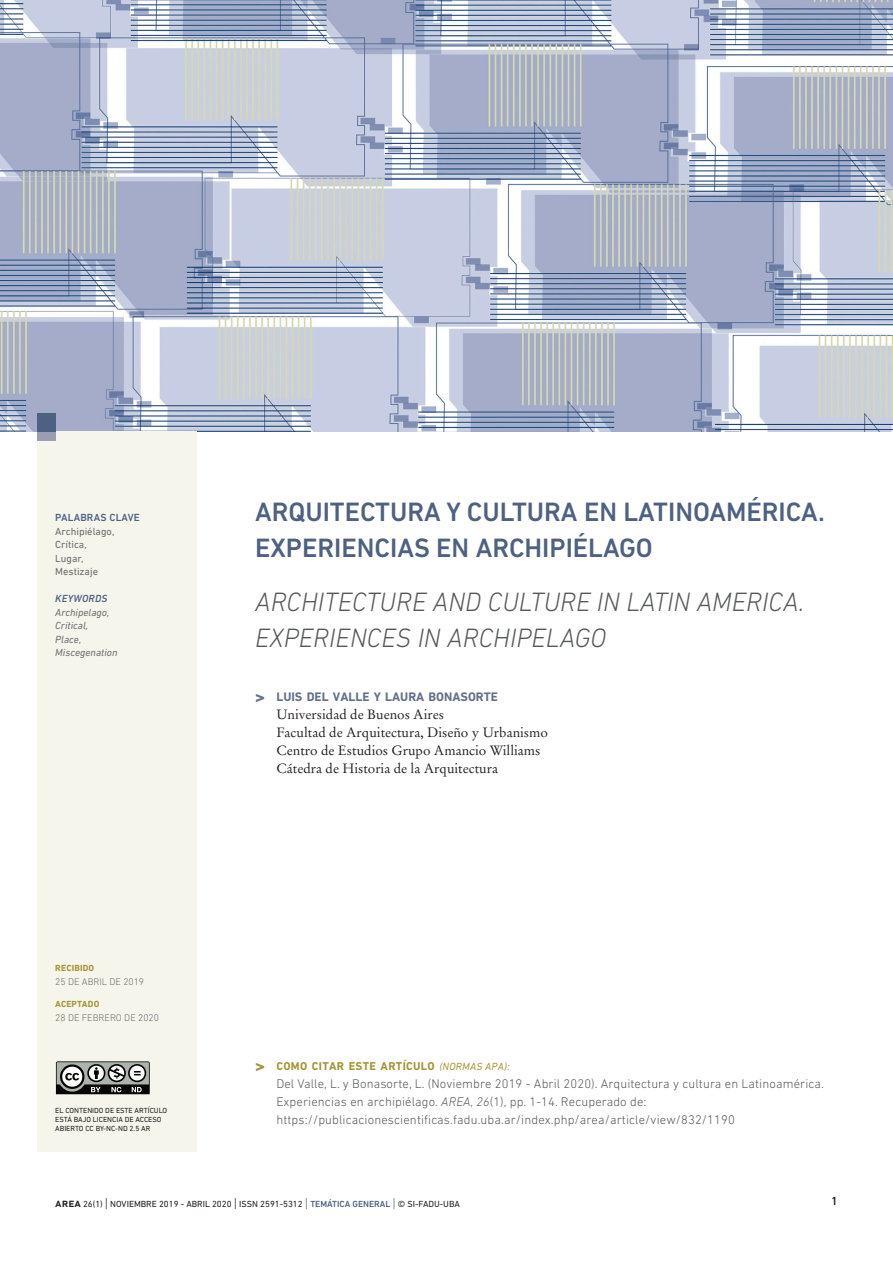
<style>
.page{position:relative;width:893px;height:1263px;background:#fff}
.page>*{position:absolute;margin:0;border:0;box-sizing:border-box;transform-origin:0 0}
._07__Titulo_Articulo{font:500 27px/36px "DIN Next LT Pro";color:#4d6182}
._08__Titulo_Articulo{font:italic 300 27px/36px "DIN Next LT Pro";color:#57585a}
._10__Filiacion{font:13.5px "Stempel Garamond LT Std";color:#231f20}
._12__Como_citar{font:300 12.75px/18px "DIN Next LT Pro";letter-spacing:.01em;color:#57585a}
._09__Autores{font:700 12.6px "DIN Next LT Pro";color:#64718e}
.t1{font:500 12px "DIN Next LT Pro";color:#231f20}
._11__Como_citar___Ac{font:700 11.55px "DIN Next LT Pro";letter-spacing:.03em;color:#a69435}
._04__Keywords_texto{font:italic 10.5px "DIN Next LT Pro";color:#6c6d70}
._02__Palabras_clave{font:10.5px "DIN Next LT Pro";color:#6c6d70}
._01__Palabras_Clave{font:500 10.5px "DIN Next LT Pro";letter-spacing:.02em;color:#4d6182}
._03__Keywords{font:italic 500 10.5px "DIN Next LT Pro";letter-spacing:.02em;color:#4d6182}
._06__Recibido___Acep{font:300 9.75px "DIN Next LT Pro";color:#6c6d70}
.t2{font:9px "DIN Next LT Pro";color:#231f20}
._05__Recibido_Acepta{font:700 9px "DIN Next LT Pro";letter-spacing:.02em;color:#a69435}
.t3{font:7.5px/9px "DIN Next LT Pro";color:#231f20}
.s1{font-size:18px}
.s2{font-weight:400;font-style:italic;font-size:10.5px}
.s3{font-style:italic}
.s4{font-weight:500;font-size:12px}
.s5{font-weight:300;font-size:13.5px}
.s6{font-weight:300;font-size:13.5px;color:#4d6182}
.s7{font-weight:500;color:#4d6182}
</style>
<div class="page">
<img style="left:0;top:0;width:893px;height:431px">
<div style="left:37px;top:431px;width:160px;height:720px;background:#f5f5ec"></div>
<div style="left:37px;top:431px;width:18px;height:9px;background:#9a9eb2"></div>
<div style="left:37px;top:413px;width:18px;height:18px;background:#4d6182"></div>
<svg style="left:56px;top:1061px;width:94px;height:33px;background:#777976"></svg>
<p class="_01__Palabras_Clave" style="left:55px;top:512px;width:86px">PALABRAS CLAVE</p>
<p class="_02__Palabras_clave" style="left:55px;top:525px;width:61px">Archipiélago,</p>
<p class="_02__Palabras_clave" style="left:55px;top:539px;width:33px">Crítica,</p>
<p class="_02__Palabras_clave" style="left:55px;top:552px;width:30px">Lugar,</p>
<p class="_02__Palabras_clave" style="left:55px;top:566px;width:44px">Mestizaje</p>
<p class="_03__Keywords" style="left:55px;top:593px;width:54px">KEYWORDS</p>
<p class="_04__Keywords_texto" style="left:55px;top:606px;width:56px">Archipelago,</p>
<p class="_04__Keywords_texto" style="left:55px;top:620px;width:34px">Critical,</p>
<p class="_04__Keywords_texto" style="left:55px;top:633px;width:28px">Place,</p>
<p class="_04__Keywords_texto" style="left:55px;top:647px;width:64px">Miscegenation</p>
<p class="_05__Recibido_Acepta" style="left:55px;top:963px;width:40px">RECIBIDO</p>
<p class="_06__Recibido___Acep" style="left:55px;top:976px;width:90px">25 DE ABRIL DE 2019</p>
<p class="_05__Recibido_Acepta" style="left:55px;top:999px;width:46px">ACEPTADO</p>
<p class="_06__Recibido___Acep" style="left:55px;top:1012px;width:105px">28 DE FEBRERO DE 2020</p>
<p class="t3" style="left:55px;top:1105px;width:113px">EL CONTENIDO DE ESTE ARTÍCULO<br>ESTÁ BAJO LICENCIA DE ACCESO<br>ABIERTO CC BY-NC-ND 2.5 AR</p>
<p class="_07__Titulo_Articulo" style="left:255px;top:494px;width:571px">ARQUITECTURA Y CULTURA EN LATINOAMÉRICA.<br>EXPERIENCIAS EN ARCHIPIÉLAGO</p>
<p class="_08__Titulo_Articulo" style="left:255px;top:584px;width:551px">ARCHITECTURE AND CULTURE IN LATIN AMERICA.<br>EXPERIENCES IN ARCHIPELAGO</p>
<p class="_09__Autores" style="left:255px;top:690px;width:244px"><span class="s1">&gt;</span> LUIS DEL VALLE Y LAURA BONASORTE</p>
<p class="_10__Filiacion" style="left:276px;top:707px;width:169px">Universidad de Buenos Aires</p>
<p class="_10__Filiacion" style="left:276px;top:725px;width:273px">Facultad de Arquitectura, Diseño y Urbanismo</p>
<p class="_10__Filiacion" style="left:276px;top:743px;width:265px">Centro de Estudios Grupo Amancio Williams</p>
<p class="_10__Filiacion" style="left:276px;top:761px;width:223px">Cátedra de Historia de la Arquitectura</p>
<p class="_11__Como_citar___Ac" style="left:255px;top:1060px;width:256px"><span class="s1">&gt;</span> COMO CITAR ESTE ARTÍCULO <span class="s2">(NORMAS APA):</span></p>
<p class="_12__Como_citar" style="left:276px;top:1075px;width:549px">Del Valle, L. y Bonasorte, L. (Noviembre 2019 - Abril 2020). Arquitectura y cultura en Latinoamérica.<br>Experiencias en archipiélago. <span class="s3">AREA, 26</span>(1), pp. 1-14. Recuperado de: https://publicacionescientificas.fadu.uba.ar/index.php/area/article/view/832/1190</p>
<p class="t2" style="left:55px;top:1198px;width:406px"><span class="s4">area</span> 26(1) <span class="s5">|</span> NOVIEMBRE 2019 - ABRIL 2020 <span class="s5">|</span> ISSN 2591-5312 <span class="s6">|</span> <span class="s7">TEMÁTICA GENERAL</span> <span class="s6">|</span> © SI-FADU-UBA</p>
<p class="t1" style="left:831px;top:1194px;width:8px">1</p>
</div>
